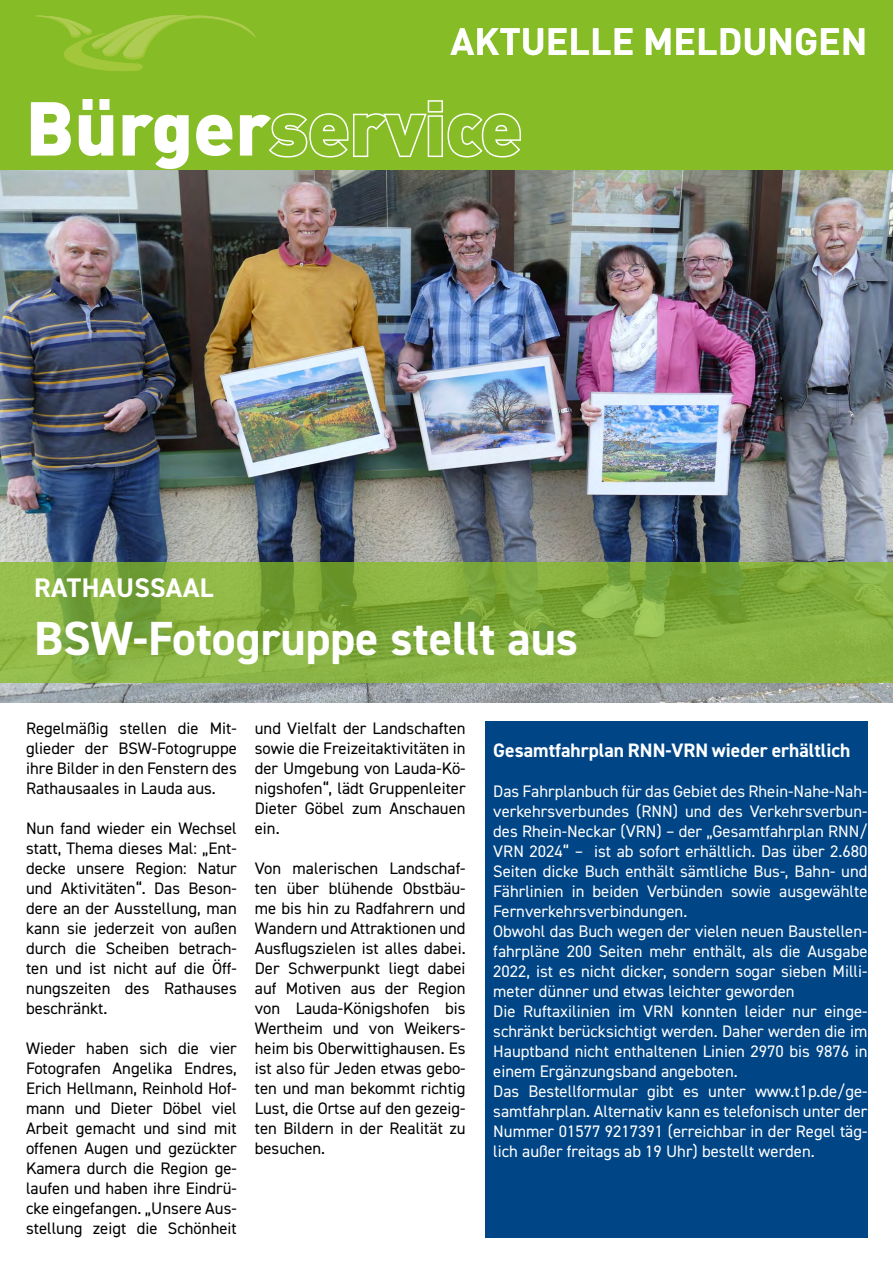
<style>
.page{position:relative;width:893px;height:1263px;background:#fff}
.page>*{position:absolute;margin:0;border:0;box-sizing:border-box;transform-origin:0 0}
.t1{font:900 75px "DIN Pro";color:#fff}
.t2{font:700 48px "DIN2014";color:#fff}
.t3{font:700 37.5px "DIN Pro";color:#fff}
.t4{font:700 27px "DIN2014";letter-spacing:.01em;color:#fff}
.t5{font:700 19.5px "DIN2014";color:#fff}
.t6{font:16.65px/20px "DIN2014";color:#000;text-align:justify}
.t7{font:16.65px/20px "DIN2014";color:#fff}
</style>
<div class="page">
<div style="left:0;top:0;width:893px;height:180px;background:#86bc25"></div>
<svg style="left:35px;top:15px;width:221px;height:56px"></svg>
<img style="left:0;top:170px;width:893px;height:533px">
<svg style="left:0;top:562px;width:893px;height:120px;background:#83ad3f"></svg>
<div style="left:485px;top:720px;width:382px;height:517px;background:#004687"></div>
<h3 class="t3" style="left:451px;top:15px;width:418px">AKTUELLE MELDUNGEN</h3>
<h1 class="t1" style="left:26px;top:77px;width:498px">Bürgerservice</h1>
<h3 class="t4" style="left:34px;top:570px;width:181px">RATHAUSSAAL</h3>
<h2 class="t2" style="left:34px;top:606px;width:546px">BSW-Fotogruppe stellt aus</h2>
<p class="t6" style="left:26px;top:717px;width:212px">Regelmäßig stellen die Mit&shy;glieder der BSW-Fotogruppe ihre Bilder in den Fenstern des Rathausaales in Lauda aus.</p>
<p class="t6" style="left:26px;top:817px;width:212px">Nun fand wieder ein Wechsel statt, Thema dieses Mal: „Ent&shy;decke unsere Region: Natur und Aktivitäten“. Das Beson&shy;dere an der Ausstellung, man kann sie jederzeit von außen durch die Scheiben betrach&shy;ten und ist nicht auf die Öff&shy;nungszeiten des Rathauses beschränkt.</p>
<p class="t6" style="left:26px;top:1037px;width:212px">Wieder haben sich die vier Fotografen Angelika Endres, Erich Hellmann, Reinhold Hof&shy;mann und Dieter Döbel viel Arbeit gemacht und sind mit offenen Augen und gezückter Kamera durch die Region ge&shy;laufen und haben ihre Eindrü&shy;cke eingefangen. „Unsere Aus&shy;stellung zeigt die Schönheit</p>
<p class="t6" style="left:255px;top:717px;width:212px">und Vielfalt der Landschaften sowie die Freizeitaktivitäten in der Umgebung von Lauda-Kö&shy;nigshofen“, lädt Gruppenleiter Dieter Göbel zum Anschauen ein.</p>
<p class="t6" style="left:255px;top:857px;width:212px">Von malerischen Landschaf&shy;ten über blühende Obstbäu&shy;me bis hin zu Radfahrern und Wandern und Attraktionen und Ausflugszielen ist alles dabei.<br>Der Schwerpunkt liegt dabei auf Motiven aus der Region von Lauda-Königshofen bis Wertheim und von Weikers&shy;heim bis Oberwittighausen. Es ist also für Jeden etwas gebo&shy;ten und man bekommt richtig Lust, die Ortse auf den gezeig&shy;ten Bildern in der Realität zu besuchen.</p>
<p class="t5" style="left:493px;top:737px;width:359px">Gesamtfahrplan RNN-VRN wieder erhältlich</p>
<p class="t7" style="left:493px;top:781px;width:376px">Das Fahrplanbuch für das Gebiet des Rhein-Nahe-Nah&shy;verkehrsverbundes (RNN) und des Verkehrsverbun&shy;des Rhein-Neckar (VRN) – der „Gesamtfahrplan RNN/ VRN 2024“ – ist ab sofort erhältlich. Das über 2.680<br>Seiten dicke Buch enthält sämtliche Bus-, Bahn- und Fährlinien in beiden Verbünden sowie ausgewählte Fernverkehrsverbindungen.<br>Obwohl das Buch wegen der vielen neuen Baustellen&shy;fahrpläne 200 Seiten mehr enthält, als die Ausgabe 2022, ist es nicht dicker, sondern sogar sieben Milli&shy;meter dünner und etwas leichter geworden<br>Die Ruftaxilinien im VRN konnten leider nur einge&shy;schränkt berücksichtigt werden. Daher werden die im Hauptband nicht enthaltenen Linien 2970 bis 9876 in einem Ergänzungsband angeboten.<br>Das Bestellformular gibt es unter www.t1p.de/ge&shy;samtfahrplan. Alternativ kann es telefonisch unter der Nummer 01577 9217391 (erreichbar in der Regel täg&shy;lich außer freitags ab 19 Uhr) bestellt werden.</p>
</div>
